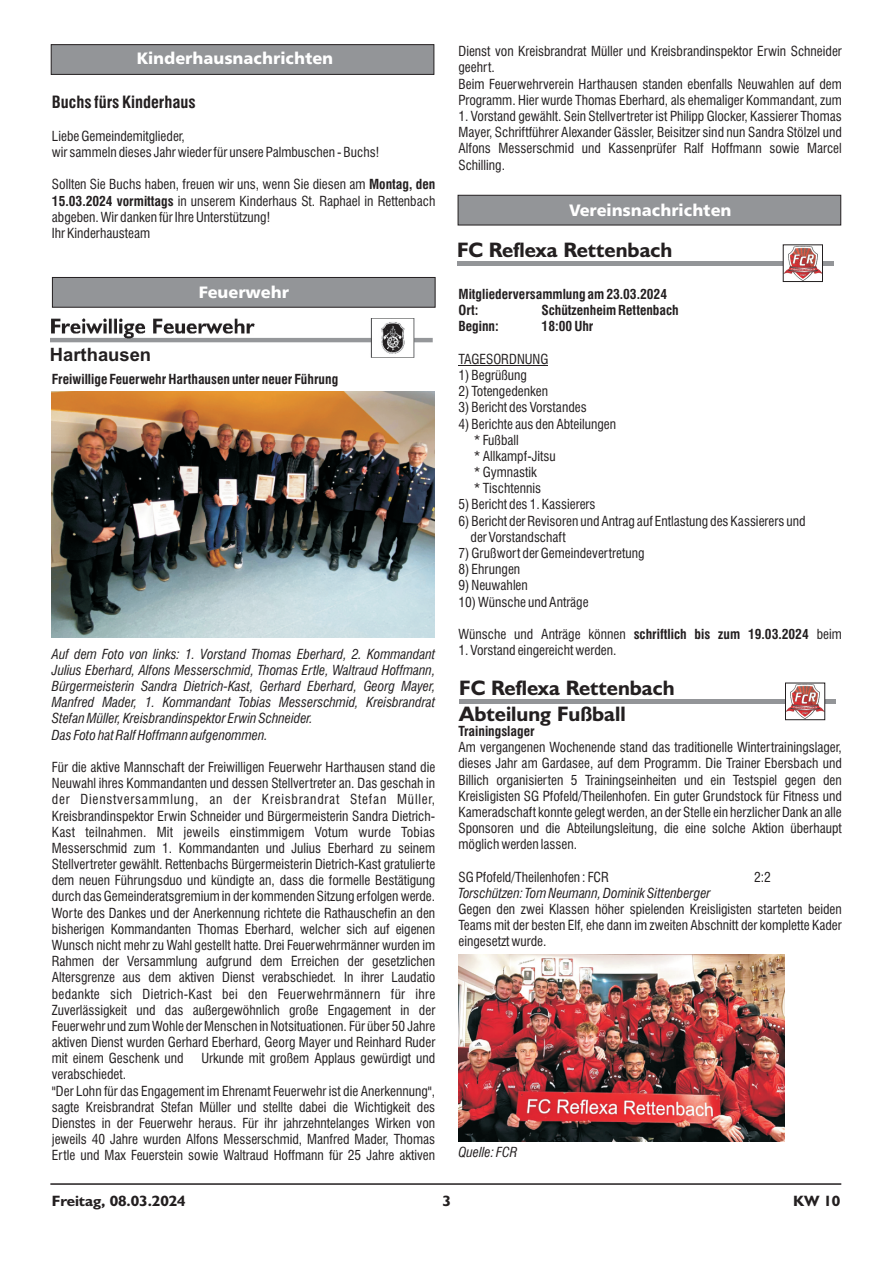
<style>
.page{position:relative;width:893px;height:1263px;background:#fff}
.page>*{position:absolute;margin:0;border:0;box-sizing:border-box;transform-origin:0 0}
.t1{font:700 21px/25.2px "Humanist 521 BT";color:#231f20}
.t2{font:700 18.45px "Arial";color:#231f20}
.t3{font:16.5px "Humanist 777 BT Black B";color:#fff}
.t4{font:700 condensed 16.5px "Swiss 721 BT";color:#231f20}
.t5{font:700 15px "Humanist 521 BT";letter-spacing:-.005em;color:#231f20;scale:1.04 1}
.t6{font:condensed 13.5px/16.2px "Swiss 721 BT";color:#231f20}
.t7{font:italic condensed 13.5px/16.2px "Swiss 721 BT";color:#231f20}
.t8{font:700 condensed 13.5px/16.2px "Swiss 721 BT";color:#231f20}
.s1{font-weight:700}
</style>
<div class="page">
<hr style="left:458px;top:365px;width:90px;height:1px;background:#231f20">
<hr style="left:50px;top:1183px;width:791px;height:2px;background:#231f20">
<svg style="left:50px;top:44px;width:385px;height:31px;background:#8c8d90"></svg>
<svg style="left:52px;top:277px;width:384px;height:31px;background:#8b8d90"></svg>
<img style="left:50px;top:319px;width:383px;height:39px">
<div style="left:48px;top:343px;width:115px;height:17px;background:#fff"></div>
<img style="left:52px;top:392px;width:382px;height:246px">
<svg style="left:457px;top:194px;width:384px;height:32px;background:#909194"></svg>
<div style="left:458px;top:261px;width:376px;height:5px;background:#939598"></div>
<img style="left:785px;top:246px;width:36px;height:34px">
<div style="left:783px;top:244px;width:40px;height:38px;border:1px solid #231f20"></div>
<hr style="left:460px;top:700px;width:376px;height:4px;background:#939598">
<img style="left:786px;top:682px;width:39px;height:36px">
<div style="left:785px;top:683px;width:40px;height:37px;border:1px solid #231f20"></div>
<img style="left:459px;top:954px;width:326px;height:187px">
<p class="t3" style="left:118px;top:51px;width:251px">Amtliche Bekanntmachungen</p>
<p class="t3" style="left:137px;top:51px;width:198px">Kinderhausnachrichten</p>
<p class="t4" style="left:52px;top:95px;width:145px">Buchs fürs Kinderhaus</p>
<p class="t6" style="left:52px;top:129px;width:329px">Liebe Gemeindemitglieder,<br>wir sammeln dieses Jahr wieder für unsere Palmbuschen - Buchs!</p>
<p class="t6" style="left:52px;top:178px;width:385px">Sollten Sie Buchs haben, freuen wir uns, wenn Sie diesen am <span class="s1">Montag, den 15.03.2024 vormittags</span> in unserem Kinderhaus St. Raphael in Rettenbach abgeben. Wir danken für Ihre Unterstützung!<br>Ihr Kinderhausteam</p>
<p class="t6" style="left:458px;top:45px;width:385px">Dienst von Kreisbrandrat Müller und Kreisbrandinspektor Erwin Schneider geehrt.<br>Beim Feuerwehrverein Harthausen standen ebenfalls Neuwahlen auf dem Programm. Hier wurde Thomas Eberhard, als ehemaliger Kommandant, zum</p>
<p class="t6" style="left:458px;top:109px;width:385px;text-align:justify">1. Vorstand gewählt. Sein Stellvertreter ist Philipp Glocker, Kassierer Thomas Mayer, Schriftführer Alexander Gässler, Beisitzer sind nun Sandra Stölzel und Alfons Messerschmid und Kassenprüfer Ralf Hoffmann sowie Marcel Schilling.</p>
<p class="t3" style="left:526px;top:202px;width:251px">Amtliche Bekanntmachungen</p>
<p class="t3" style="left:569px;top:204px;width:164px">Vereinsnachrichten</p>
<h1 class="t1" style="left:457px;top:239px;width:217px">FC Reflexa Rettenbach</h1>
<p class="t3" style="left:199px;top:286px;width:91px">Feuerwehr</p>
<p class="t8" style="left:458px;top:287px;width:210px">Mitgliederversammlung am 23.03.2024<br>Ort:</p>
<p class="t8" style="left:541px;top:304px;width:139px">Schützenheim Rettenbach</p>
<p class="t8" style="left:458px;top:320px;width:42px">Beginn:</p>
<p class="t8" style="left:542px;top:320px;width:53px">18:00 Uhr</p>
<p class="t6" style="left:458px;top:352px;width:91px">TAGESORDNUNG</p>
<p class="t6" style="left:458px;top:368px;width:70px">1) Begrüßung</p>
<h2 class="t2" style="left:50px;top:347px;width:103px">Harthausen</h2>
<p class="t8" style="left:52px;top:372px;width:288px">Freiwillige Feuerwehr Harthausen unter neuer Führung</p>
<p class="t6" style="left:458px;top:384px;width:91px">2) Totengedenken</p>
<p class="t6" style="left:458px;top:401px;width:130px">3) Bericht des Vorstandes</p>
<p class="t6" style="left:474px;top:417px;width:144px;text-indent:-15px">4) Berichte aus den Abteilungen * Fußball<br>* Allkampf-Jitsu<br>* Gymnastik<br>* Tischtennis</p>
<p class="t6" style="left:458px;top:498px;width:139px">5) Bericht des 1. Kassierers</p>
<p class="t6" style="left:471px;top:514px;width:336px;text-indent:-12px">6) Bericht der Revisoren und Antrag auf Entlastung des Kassierers und der Vorstandschaft</p>
<p class="t6" style="left:458px;top:546px;width:187px">7) Grußwort der Gemeindevertretung</p>
<p class="t6" style="left:458px;top:562px;width:63px">8) Ehrungen</p>
<p class="t6" style="left:458px;top:579px;width:71px">9) Neuwahlen</p>
<p class="t6" style="left:458px;top:595px;width:132px">10) Wünsche und Anträge</p>
<p class="t6" style="left:458px;top:627px;width:385px">Wünsche und Anträge können <span class="s1">schriftlich bis zum 19.03.2024</span> beim</p>
<p class="t6" style="left:458px;top:643px;width:159px">1. Vorstand eingereicht werden.</p>
<p class="t7" style="left:52px;top:647px;width:385px">Auf dem Foto von links: 1. Vorstand Thomas Eberhard, 2. Kommandant Julius Eberhard, Alfons Messerschmid, Thomas Ertle, Waltraud Hoffmann, Bürgermeisterin Sandra Dietrich-Kast, Gerhard Eberhard, Georg Mayer, Manfred Mader, 1. Kommandant Tobias Messerschmid, Kreisbrandrat Stefan Müller, Kreisbrandinspektor Erwin Schneider.<br>Das Foto hat Ralf Hoffmann aufgenommen.</p>
<h1 class="t1" style="left:459px;top:677px;width:217px">FC Reflexa Rettenbach<br>Abteilung Fußball</h1>
<p class="t8" style="left:458px;top:724px;width:78px">Trainingslager</p>
<p class="t6" style="left:458px;top:741px;width:385px">Am vergangenen Wochenende stand das traditionelle Wintertrainingslager, dieses Jahr am Gardasee, auf dem Programm. Die Trainer Ebersbach und</p>
<p class="t6" style="left:52px;top:760px;width:385px">Für die aktive Mannschaft der Freiwilligen Feuerwehr Harthausen stand die<br>Neuwahl ihres Kommandanten und dessen Stellvertreter an. Das geschah in</p>
<p class="t6" style="left:458px;top:773px;width:385px">Billich organisierten 5 Trainingseinheiten und ein Testspiel gegen den<br>Kreisligisten SG Pfofeld/Theilenhofen. Ein guter Grundstock für Fitness und</p>
<p class="t6" style="left:52px;top:793px;width:385px">der Dienstversammlung, an der Kreisbrandrat Stefan Müller,<br>Kreisbrandinspektor Erwin Schneider und Bürgermeisterin Sandra Dietrich-</p>
<p class="t6" style="left:458px;top:805px;width:385px">Kameradschaft konnte gelegt werden, an der Stelle ein herzlicher Dank an alle</p>
<p class="t6" style="left:52px;top:825px;width:385px">Kast teilnahmen. Mit jeweils einstimmigem Votum wurde Tobias</p>
<p class="t6" style="left:458px;top:821px;width:385px">Sponsoren und die Abteilungsleitung, die eine solche Aktion überhaupt</p>
<p class="t6" style="left:52px;top:841px;width:77px">Messerschmid</p>
<p class="t6" style="left:458px;top:838px;width:120px">möglich werden lassen.</p>
<p class="t6" style="left:52px;top:841px;width:385px;text-align:right">zum 1. Kommandanten und Julius Eberhard zu seinem<br>Stellvertreter gewählt. Rettenbachs Bürgermeisterin Dietrich-Kast gratulierte</p>
<p class="t6" style="left:458px;top:870px;width:152px">SG Pfofeld/Theilenhofen : FCR</p>
<p class="t6" style="left:754px;top:870px;width:18px">2:2</p>
<p class="t6" style="left:52px;top:874px;width:385px">dem neuen Führungsduo und kündigte an, dass die formelle Bestätigung</p>
<p class="t7" style="left:458px;top:886px;width:254px">Torschützen: Tom Neumann, Dominik Sittenberger</p>
<p class="t6" style="left:52px;top:890px;width:385px">durch das Gemeinderatsgremium in der kommenden Sitzung erfolgen werde.<br>Worte des Dankes und der Anerkennung richtete die Rathauschefin an den</p>
<p class="t6" style="left:458px;top:902px;width:385px">Gegen den zwei Klassen höher spielenden Kreisligisten starteten beiden<br>Teams mit der besten Elf, ehe dann im zweiten Abschnitt der komplette Kader</p>
<p class="t6" style="left:52px;top:922px;width:385px">bisherigen Kommandanten Thomas Eberhard, welcher sich auf eigenen<br>Wunsch nicht mehr zu Wahl gestellt hatte. Drei Feuerwehrmänner wurden im</p>
<p class="t6" style="left:458px;top:935px;width:90px">eingesetzt wurde.</p>
<p class="t6" style="left:52px;top:954px;width:385px;text-align:justify">Rahmen der Versammlung aufgrund dem Erreichen der gesetzlichen Altersgrenze aus dem aktiven Dienst verabschiedet. In ihrer Laudatio bedankte sich Dietrich-Kast bei den Feuerwehrmännern für ihre Zuverlässigkeit und das außergewöhnlich große Engagement in der Feuerwehr und zum Wohle der Menschen in Notsituationen. Für über 50 Jahre aktiven Dienst wurden Gerhard Eberhard, Georg Mayer und Reinhard Ruder mit einem Geschenk und</p>
<p class="t6" style="left:201px;top:1052px;width:235px">Urkunde mit großem Applaus gewürdigt und</p>
<p class="t6" style="left:52px;top:1068px;width:385px">verabschiedet.<br>"Der Lohn für das Engagement im Ehrenamt Feuerwehr ist die Anerkennung", sagte Kreisbrandrat Stefan Müller und stellte dabei die Wichtigkeit des Dienstes in der Feuerwehr heraus. Für ihr jahrzehntelanges Wirken von jeweils 40 Jahre wurden Alfons Messerschmid, Manfred Mader, Thomas</p>
<p class="t7" style="left:458px;top:1145px;width:60px">Quelle: FCR</p>
<p class="t6" style="left:52px;top:1149px;width:385px">Ertle und Max Feuerstein sowie Waltraud Hoffmann für 25 Jahre aktiven</p>
<p class="t5" style="left:52px;top:1194px;width:130px">Freitag, 08.03.2024</p>
<p class="t5" style="left:442px;top:1194px;width:10px">3</p>
<p class="t5" style="left:793px;top:1194px;width:47px">KW 10</p>
</div>
